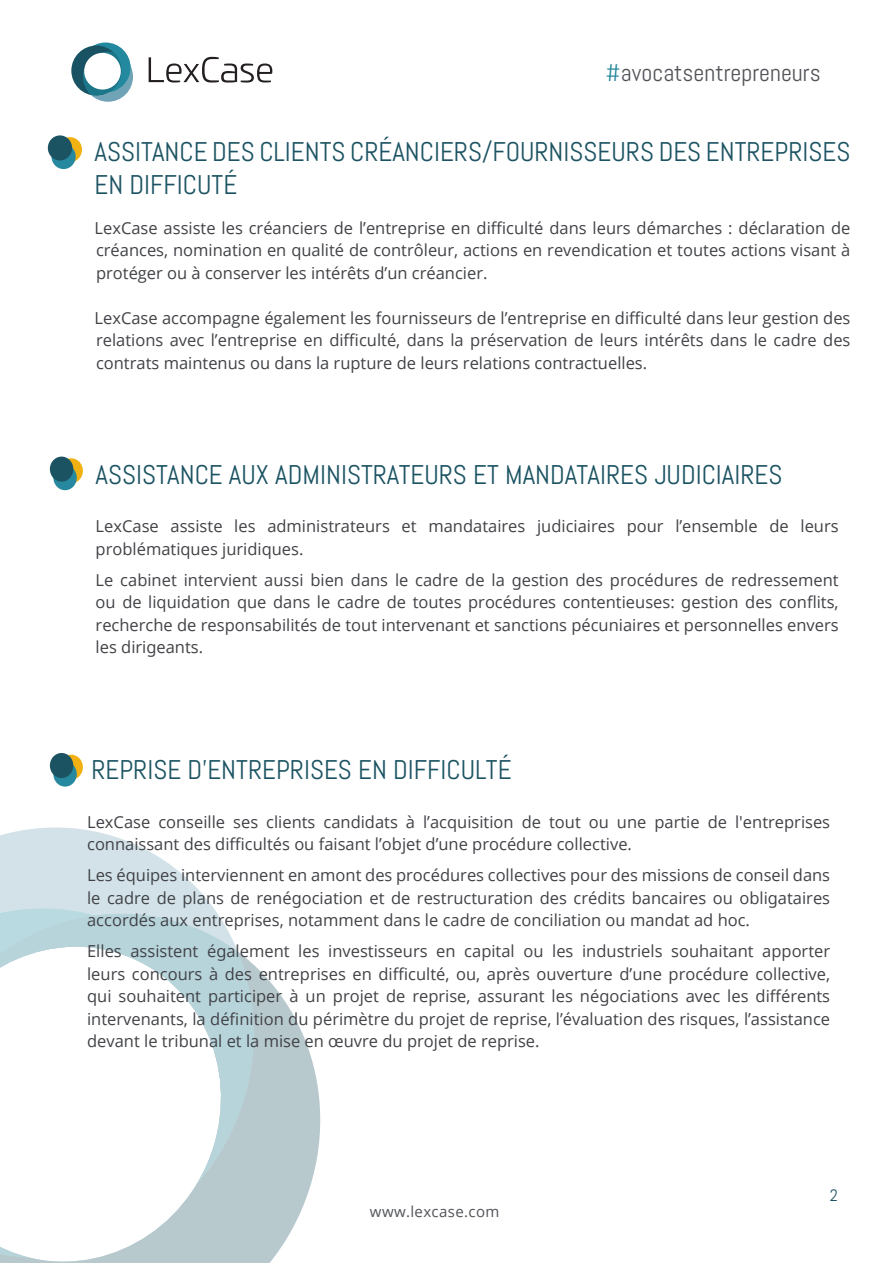
<style>
.page{position:relative;width:893px;height:1263px;background:#fff}
.page>*{position:absolute;margin:0;border:0;box-sizing:border-box;transform-origin:0 0}
.Texte{font:27px/32.4px "Abel";color:#1b5362}
.t1{font:24px "Abel";color:#515358}
.Texte-2{font:16.5px/22.5px "Open Sans";color:#404246;text-align:justify}
.t2{font:16.5px "Abel";color:#1b5362}
.t3{font:15px "Open Sans";letter-spacing:.025em;color:#515358}
.s1{color:#27899f}
</style>
<div class="page">
<svg style="left:149px;top:57px;width:123px;height:26px"></svg>
<svg style="left:81px;top:43px;width:50px;height:50px"></svg>
<div style="left:71px;top:46px;width:50px;height:50px;background:#195262;border-radius:50%"></div>
<svg style="left:83px;top:52px;width:50px;height:50px"></svg>
<div style="left:84px;top:53px;width:37px;height:37px;background:#fff;border-radius:50%"></div>
<svg style="left:0;top:971px;width:321px;height:292px;fill:#b8c9ce"></svg>
<svg style="left:0;top:827px;width:216px;height:84px;fill:#d2e2e8"></svg>
<div style="left:0;top:888px;width:95px;height:23px;background:#d2e2e8"></div>
<svg style="left:0;top:911px;width:260px;height:347px"></svg>
<svg style="left:59px;top:458px;width:24px;height:25px"></svg>
<div style="left:53px;top:465px;width:24px;height:25px;background:#27899f;border-radius:50%"></div>
<div style="left:50px;top:457px;width:23px;height:25px;background:#1b5362;border-radius:50%"></div>
<div style="left:58px;top:137px;width:24px;height:25px;background:#f1b112;border-radius:50%"></div>
<div style="left:51px;top:144px;width:25px;height:25px;background:#27899f;border-radius:50%"></div>
<div style="left:48px;top:135px;width:24px;height:25px;background:#1b5362;border-radius:50%"></div>
<div style="left:59px;top:755px;width:24px;height:25px;background:#f1b112;border-radius:50%"></div>
<svg style="left:53px;top:761px;width:24px;height:26px"></svg>
<div style="left:50px;top:753px;width:23px;height:25px;background:#1b5362;border-radius:50%"></div>
<h2 class="t1" style="left:606px;top:57px;width:217px"><span class="s1">#</span>avocatsentrepreneurs</h2>
<p class="Texte" style="left:95px;top:136px;width:757px">ASSITANCE DES CLIENTS CRÉANCIERS/FOURNISSEURS DES ENTREPRISES<br>EN DIFFICUTÉ</p>
<p class="Texte-2" style="left:95px;top:216px;width:757px">LexCase assiste les créanciers de l’entreprise en difficulté dans leurs démarches : déclaration de créances, nomination en qualité de contrôleur, actions en revendication et toutes actions visant à protéger ou à conserver les intérêts d’un créancier.</p>
<p class="Texte-2" style="left:95px;top:306px;width:757px">LexCase accompagne également les fournisseurs de l’entreprise en difficulté dans leur gestion des relations avec l’entreprise en difficulté, dans la préservation de leurs intérêts dans le cadre des contrats maintenus ou dans la rupture de leurs relations contractuelles.</p>
<p class="Texte" style="left:96px;top:458px;width:688px">ASSISTANCE AUX ADMINISTRATEURS ET MANDATAIRES JUDICIAIRES</p>
<p class="Texte-2" style="left:96px;top:515px;width:744px">LexCase assiste les administrateurs et mandataires judiciaires pour l’ensemble de leurs problématiques juridiques.</p>
<p class="Texte-2" style="left:96px;top:568px;width:744px">Le cabinet intervient aussi bien dans le cadre de la gestion des procédures de redressement ou de liquidation que dans le cadre de toutes procédures contentieuses: gestion des conflits, recherche de responsabilités de tout intervenant et sanctions pécuniaires et personnelles envers les dirigeants.</p>
<p class="Texte" style="left:91px;top:754px;width:422px">REPRISE D'ENTREPRISES EN DIFFICULTÉ</p>
<p class="Texte-2" style="left:87px;top:810px;width:744px">LexCase conseille ses clients candidats à l’acquisition de tout ou une partie de l'entreprises connaissant des difficultés ou faisant l’objet d’une procédure collective.</p>
<p class="Texte-2" style="left:87px;top:864px;width:744px">Les équipes interviennent en amont des procédures collectives pour des missions de conseil dans le cadre de plans de renégociation et de restructuration des crédits bancaires ou obligataires accordés aux entreprises, notamment dans le cadre de conciliation ou mandat ad hoc.</p>
<p class="Texte-2" style="left:87px;top:940px;width:744px">Elles assistent également les investisseurs en capital ou les industriels souhaitant apporter leurs concours à des entreprises en difficulté, ou, après ouverture d’une procédure collective, qui souhaitent participer à un projet de reprise, assurant les négociations avec les différents intervenants, la définition du périmètre du projet de reprise, l’évaluation des risques, l’assistance devant le tribunal et la mise en œuvre du projet de reprise.</p>
<p class="t3" style="left:370px;top:1201px;width:131px">www.lexcase.com</p>
<p class="t2" style="left:830px;top:1185px;width:10px">2</p>
</div>
